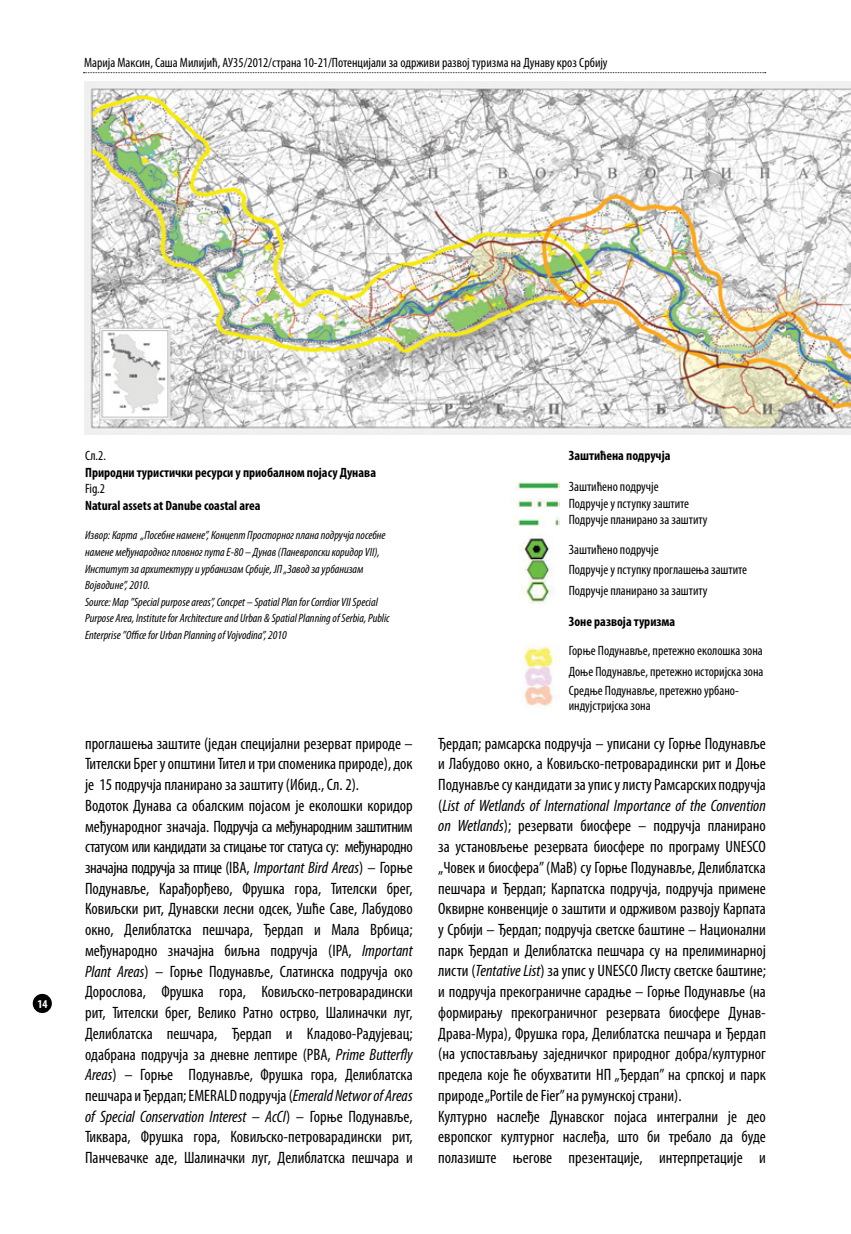
<style>
.page{position:relative;width:851px;height:1234px;background:#fff}
.page>*{position:absolute;margin:0;border:0;box-sizing:border-box;transform-origin:0 0}
.t1{font:condensed 16.5px/20.7px "Myriad Pro";color:#000}
.t2{font:condensed 13.5px/20.7px "Myriad Pro";color:#000}
.t3{font:700 condensed 13.5px "Myriad Pro";color:#000}
.t4{font:italic condensed 12px/16.5px "Myriad Pro";color:#000}
.t5{font:700 condensed 12px "Myriad Pro";color:#fff}
.s1{font-style:italic}
</style>
<div class="page">
<div style="left:33px;top:993px;width:19px;height:19px;background:#000;border-radius:50%"></div>
<svg style="left:83px;top:72px;width:682px;height:1px"></svg>
<img style="left:518px;top:482px;width:42px;height:122px">
<img style="left:85px;top:81px;width:765px;height:353px">
<img style="left:523px;top:646px;width:33px;height:61px">
<p class="t2" style="left:84px;top:52px;width:525px">Марија Максин, Саша Милијић, АУ35/2012/страна 10-21/Потенцијали за одрживи развој туризма на дунаву кроз србију</p>
<p class="t5" style="left:37px;top:996px;width:12px">14</p>
<p class="t2" style="left:85px;top:445px;width:22px">Сл.2.</p>
<p class="t3" style="left:85px;top:464px;width:292px">Природни туристички ресурси у приобалном појасу Дунава</p>
<p class="t2" style="left:85px;top:478px;width:21px">Fig.2</p>
<p class="t3" style="left:85px;top:497px;width:177px">Natural assets at Danube coastal area</p>
<p class="t4" style="left:85px;top:527px;width:306px">Извор: Карта „Посебне намене”, Концепт Просторног плана подручја посебне намене међународног пловног пута Е-80 – Дунав (Паневропски коридор VII), Институт за архитектуру и урбанизам Србије, ЈП „Завод за урбанизам Војводине”, 2010.<br>Source: Map ”Special purpose areas”, Concpet – Spatial Plan for Corrdior VII Special Purpose Area, Institute for Architecture and Urban &amp; Spatial Planning of Serbia, Public Enterprise ”Office for Urban Planning of Vojvodina”, 2010</p>
<p class="t1" style="left:85px;top:732px;width:329px">проглашења заштите (један специјални резерват природе – Тителски Брег у општини Тител и три споменика природе), док је 15 подручја планирано за заштиту (Ибид., Сл. 2).<br>Водоток Дунава са обалским појасом је еколошки коридор међународног значаја. Подручја са међународним заштитним статусом или кандидати за стицање тог статуса су: међународно значајна подручја за птице (IBA, <span class="s1">Important Bird Areas</span>) – Горње Подунавље, Карађорђево, Фрушка гора, Тителски брег, Ковиљски рит, Дунавски лесни одсек, Ушће Саве, Лабудово окно, Делиблатска пешчара, Ђердап и Мала Врбица; међународно значајна биљна подручја (IPA, <span class="s1">Important Plant Areas</span>) – Горње Подунавље, Слатинска подручја око Дорослова, Фрушка гора, Ковиљско-петроварадински рит, Тителски брег, Велико Ратно острво, Шалиначки луг, Делиблатска пешчара, Ђердап и Кладово-Радујевац; одабрана подручја за дневне лептире (PBA, <span class="s1">Prime Butterfly Areas</span>) – Горње Подунавље, Фрушка гора, Делиблатска пешчара и Ђердап; EMERALD подручја (<span class="s1">Emerald Networ of Areas of Special Conservation Interest – AcCI</span>) – Горње Подунавље, Тиквара, Фрушка гора, Ковиљско-петроварадински рит, Панчевачке аде, Шалиначки луг, Делиблатска пешчара и</p>
<p class="t3" style="left:568px;top:446px;width:103px">заштићена подручја</p>
<p class="t2" style="left:568px;top:478px;width:140px;line-height:16.5px">заштићено подручје<br>Подручје у пступку заштите<br>Подручје планирано за заштиту</p>
<p class="t2" style="left:568px;top:538px;width:180px">заштићено подручје<br>Подручје у пступку проглашења заштите<br>Подручје планирано за заштиту</p>
<p class="t3" style="left:568px;top:612px;width:108px">Зоне развоја туризма</p>
<p class="t2" style="left:568px;top:640px;width:196px">Горње Подунавље, претежно еколошка зона<br>Доње Подунавље, претежно историјска зона</p>
<p class="t2" style="left:568px;top:682px;width:171px;line-height:15px">Средње Подунавље, претежно урбано&shy;индујстријска зона</p>
<p class="t1" style="left:438px;top:732px;width:329px">Ђердап; рамсарска подручја – уписани су Горње Подунавље и Лабудово окно, а Ковиљско-петроварадински рит и Доње Подунавље су кандидати за упис у листу Рамсарских подручја (<span class="s1">List of Wetlands of International Importance of the Convention on Wetlands</span>); резервати биосфере – подручја планирано за установљење резервата биосфере по програму UNESCO „Човек и биосфера” (MaB) су Горње Подунавље, Делиблатска пешчара и Ђердап; Карпатска подручја, подручја примене Оквирне конвенције о заштити и одрживом развоју Карпата у Србији – Ђердап; подручја светске баштине – Национални парк Ђердап и Делиблатска пешчара су на прелиминарној листи (<span class="s1">Tentative List</span>) за упис у UNESCO Листу светске баштине; и подручја прекограничне сарадње – Горње Подунавље (на формирању прекограничног резервата биосфере Дунав-Драва-Мура), Фрушка гора, Делиблатска пешчара и Ђердап (на успостављању заједничког природног добра/културног предела које ће обухватити НП „Ђердап” на српској и парк природе „Portile de Fier” на румунској страни).<br>Културно наслеђе Дунавског појаса интегрални је део европског културног наслеђа, што би требало да буде полазиште његове презентације, интерпретације и</p>
</div>
